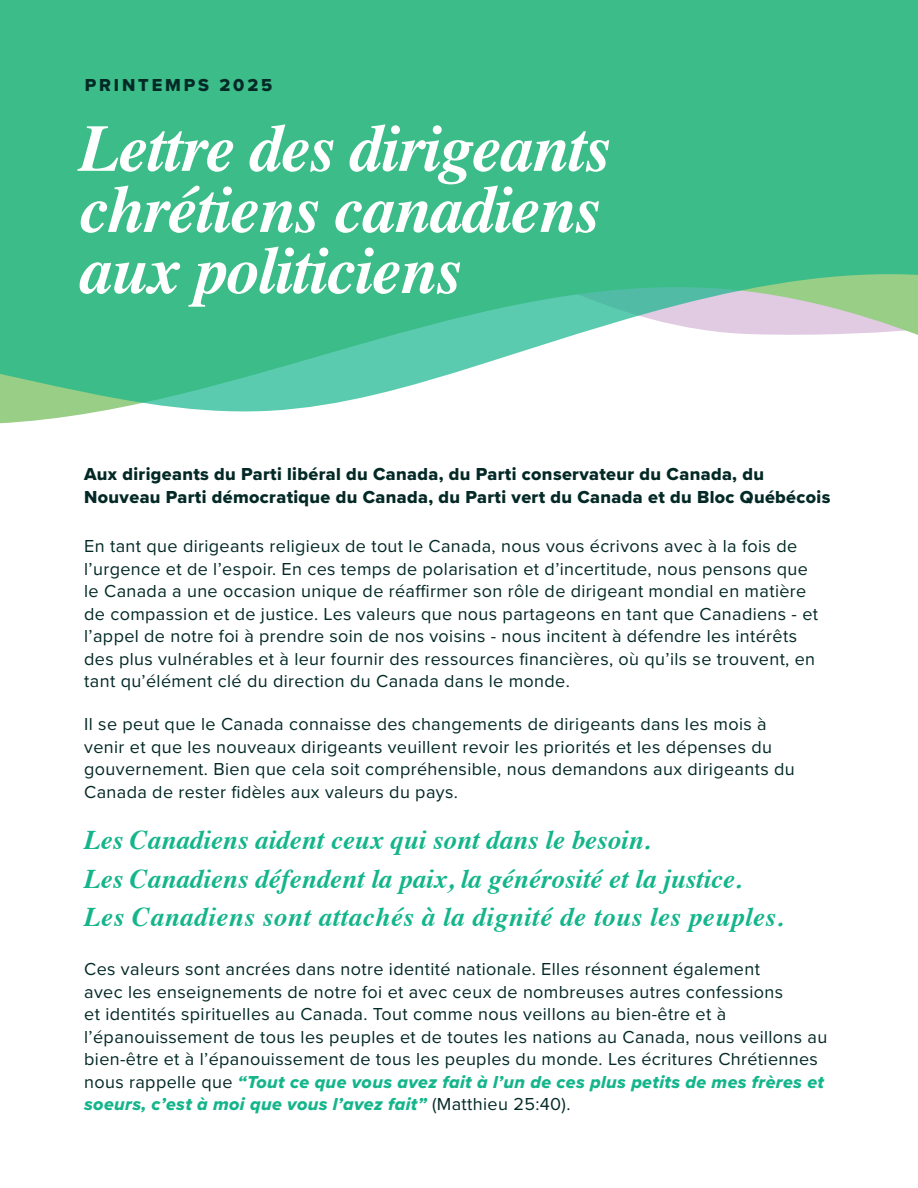
<style>
.page{position:relative;width:918px;height:1188px;background:#fff}
.page>*{position:absolute;margin:0;border:0;box-sizing:border-box;transform-origin:0 0}
.t1{font:italic 700 66.6px/61.1px "Times";letter-spacing:-.02em;color:#fff}
.t2{font:italic 700 27px "Times";color:#14b58b}
.t3{font:italic 700 27px "Times";letter-spacing:.02em;color:#14b58b}
.t4{font:18px/22.5px "Proxima Nova";letter-spacing:.02em;color:#032926}
.t5{font:18px/22.5px "Proxima Nova Extrabld";letter-spacing:.02em;color:#032926}
.t6{font:18px "Proxima Nova Extrabld";letter-spacing:.16em;color:#032926}
.s1{font-family:"Proxima Nova Extrabld It";color:#14b58b}
</style>
<div class="page">
<svg style="left:0;top:0;width:918px;height:411px;background:#56c498"></svg>
<p class="t6" style="left:85px;top:72px;width:189px">PRINTEMPS 2025</p>
<p class="t1" style="left:79px;top:112px;width:533px">Lettre des dirigeants chrétiens canadiens aux politiciens</p>
<p class="t5" style="left:84px;top:463px;width:748px">Aux dirigeants du Parti libéral du Canada, du Parti conservateur du Canada, du<br>Nouveau Parti démocratique du Canada, du Parti vert du Canada et du Bloc Québécois</p>
<p class="t4" style="left:84px;top:534px;width:735px">En tant que dirigeants religieux de tout le Canada, nous vous écrivons avec à la fois de l’urgence et de l’espoir. En ces temps de polarisation et d’incertitude, nous pensons que le Canada a une occasion unique de réaffirmer son rôle de dirigeant mondial en matière de compassion et de justice. Les valeurs que nous partageons en tant que Canadiens - et l’appel de notre foi à prendre soin de nos voisins - nous incitent à défendre les intérêts des plus vulnérables et à leur fournir des ressources financières, où qu’ils se trouvent, en tant qu’élément clé du direction du Canada dans le monde.</p>
<p class="t4" style="left:84px;top:712px;width:712px">Il se peut que le Canada connaisse des changements de dirigeants dans les mois à venir et que les nouveaux dirigeants veuillent revoir les priorités et les dépenses du gouvernement. Bien que cela soit compréhensible, nous demandons aux dirigeants du Canada de rester fidèles aux valeurs du pays.</p>
<p class="t2" style="left:84px;top:815px;width:568px">Les Canadiens aident ceux qui sont dans le besoin.</p>
<p class="t2" style="left:84px;top:853px;width:659px">Les Canadiens défendent la paix, la générosité et la justice.</p>
<p class="t3" style="left:84px;top:891px;width:701px">Les Canadiens sont attachés à la dignité de tous les peuples.</p>
<p class="t4" style="left:84px;top:957px;width:745px">Ces valeurs sont ancrées dans notre identité nationale. Elles résonnent également<br>avec les enseignements de notre foi et avec ceux de nombreuses autres confessions<br>et identités spirituelles au Canada. Tout comme nous veillons au bien-être et à l’épanouissement de tous les peuples et de toutes les nations au Canada, nous veillons au bien-être et à l’épanouissement de tous les peuples du monde. Les écritures Chrétiennes nous rappelle que <span class="s1">“Tout ce que vous avez fait à l’un de ces plus petits de mes frères et soeurs, c’est à moi que vous l’avez fait”</span> (Matthieu 25:40).</p>
</div>
